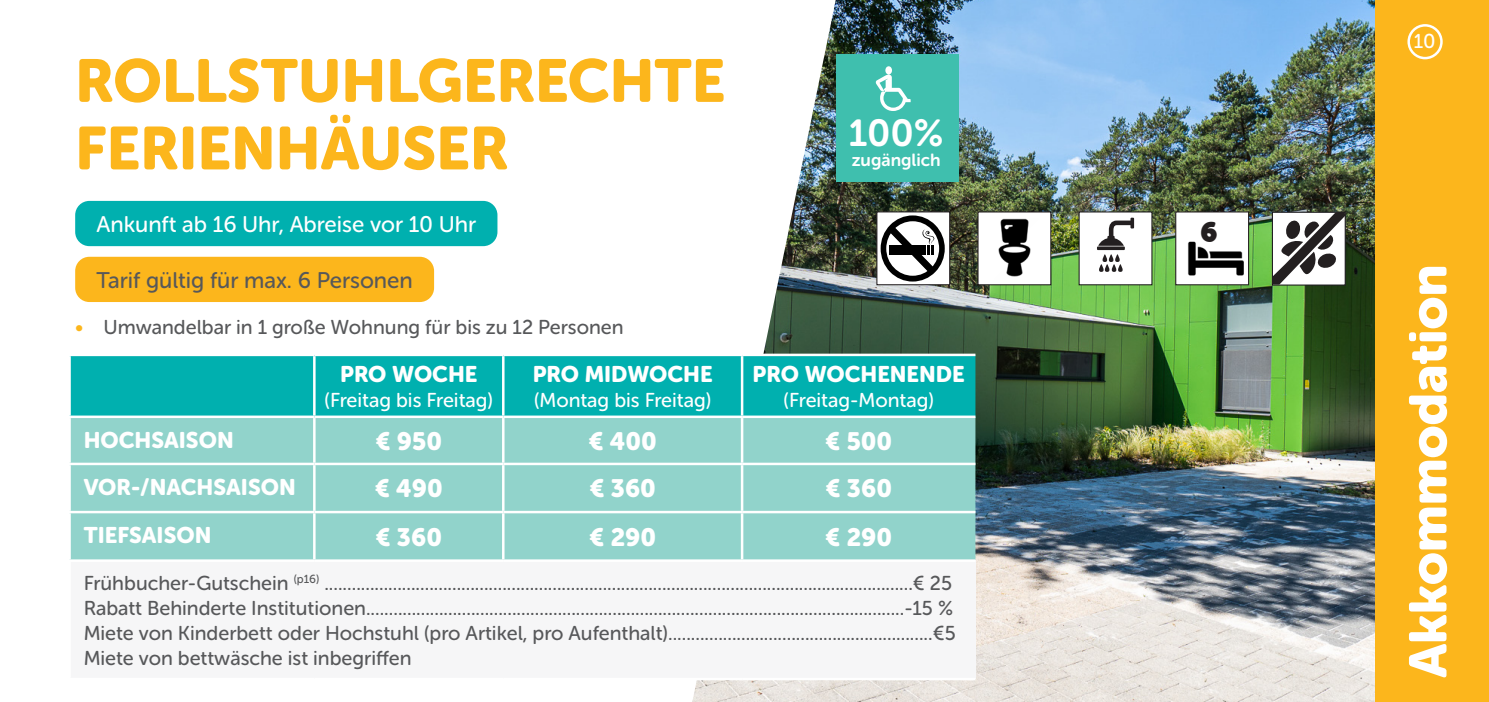
<style>
.page{position:relative;width:1489px;height:702px;background:#fff}
.page>*{position:absolute;margin:0;border:0;box-sizing:border-box;transform-origin:0 0}
.Paragraph_Style_1{font:60px "Museo Sans Rounded 900";color:#fcb61c}
.Paragraph_Style_1-2{font:52.5px "Museo Sans Rounded 900";color:#fff}
.Paragraph_Style_1-3{font:37.5px "Museo Sans Rounded 700";color:#fff}
.t1{font:28px "Museo Sans Rounded";color:#231f20}
.Paragraph_Style_1-4{font:25px "Museo Sans Rounded 900";color:#fff}
.Paragraph_Style_1-5{font:22.5px "Museo Sans Rounded 900";color:#fff}
.arcering_aankomst{font:22.5px "Museo Sans Rounded 500";color:#fff}
.arcering_geel{font:22.5px "Museo Sans Rounded 500";color:#57585a}
.Paragraph_Style_1-6{font:20px "Museo Sans Rounded 500";color:#57585a}
.t2{font:20px "Museo Sans Rounded 500";color:#fff}
.Paragraph_Style_1-7{font:17.5px "Museo Sans Rounded 700";color:#fff}
.s1{color:#fcb61c}
</style>
<div class="page">
<img style="left:692px;top:0;width:683px;height:702px">
<div style="left:836px;top:54px;width:122px;height:128px;background:#3fbfae"></div>
<div style="left:71px;top:356px;width:904px;height:59px;background:#00b0af"></div>
<div style="left:71px;top:418px;width:904px;height:141px;background:#91d3cb"></div>
<div style="left:70px;top:560px;width:905px;height:119px;background:#f6f6f7"></div>
<hr style="left:313px;top:356px;width:2px;height:59px;background:#fff">
<hr style="left:502px;top:356px;width:2px;height:59px;background:#fff">
<hr style="left:740px;top:356px;width:3px;height:59px;background:#fff">
<hr style="left:313px;top:418px;width:2px;height:44px;background:#fff">
<hr style="left:502px;top:418px;width:2px;height:44px;background:#fff">
<hr style="left:740px;top:418px;width:3px;height:44px;background:#fff">
<hr style="left:68px;top:462px;width:246px;height:3px;background:#fff">
<hr style="left:314px;top:462px;width:189px;height:3px;background:#fff">
<hr style="left:313px;top:465px;width:2px;height:46px;background:#fff">
<hr style="left:503px;top:462px;width:239px;height:3px;background:#fff">
<hr style="left:502px;top:465px;width:2px;height:46px;background:#fff">
<hr style="left:742px;top:462px;width:233px;height:3px;background:#fff">
<hr style="left:740px;top:465px;width:3px;height:46px;background:#fff">
<hr style="left:68px;top:511px;width:246px;height:2px;background:#fff">
<hr style="left:314px;top:511px;width:189px;height:2px;background:#fff">
<hr style="left:313px;top:513px;width:2px;height:46px;background:#fff">
<hr style="left:503px;top:511px;width:239px;height:2px;background:#fff">
<hr style="left:502px;top:513px;width:2px;height:46px;background:#fff">
<hr style="left:742px;top:511px;width:233px;height:2px;background:#fff">
<hr style="left:740px;top:513px;width:3px;height:46px;background:#fff">
<hr style="left:503px;top:353px;width:239px;height:3px;background:#fff">
<hr style="left:742px;top:353px;width:233px;height:3px;background:#fff">
<hr style="left:503px;top:415px;width:239px;height:3px;background:#fff">
<hr style="left:742px;top:415px;width:233px;height:3px;background:#fff">
<hr style="left:68px;top:559px;width:246px;height:3px;background:#fff">
<hr style="left:68px;top:562px;width:3px;height:115px;background:#fff">
<hr style="left:314px;top:559px;width:189px;height:3px;background:#fff">
<hr style="left:503px;top:559px;width:239px;height:3px;background:#fff">
<hr style="left:742px;top:559px;width:233px;height:3px;background:#fff">
<hr style="left:68px;top:677px;width:246px;height:3px;background:#fff">
<hr style="left:314px;top:677px;width:189px;height:3px;background:#fff">
<hr style="left:503px;top:677px;width:239px;height:3px;background:#fff">
<hr style="left:742px;top:677px;width:233px;height:3px;background:#fff">
<div style="left:75px;top:201px;width:422px;height:45px;background:#00b0af;border-radius:14px"></div>
<div style="left:75px;top:257px;width:359px;height:45px;background:#fcb61c;border-radius:14px"></div>
<svg style="left:875px;top:66px;width:35px;height:45px"></svg>
<div style="left:977px;top:211px;width:74px;height:74px;background:#fff;border:1px solid #241f21"></div>
<svg style="left:1272px;top:211px;width:73px;height:74px"></svg>
<div style="left:1078px;top:211px;width:74px;height:74px;background:#fff;border:1px solid #211f21"></div>
<div style="left:1175px;top:211px;width:73px;height:74px;background:#fff;border:1px solid #241f21"></div>
<img style="left:1188px;top:241px;width:56px;height:35px">
<img style="left:998px;top:218px;width:33px;height:59px">
<svg style="left:1098px;top:218px;width:37px;height:28px"></svg>
<svg style="left:1096px;top:246px;width:28px;height:4px"></svg>
<svg style="left:1099px;top:254px;width:24px;height:18px"></svg>
<div style="left:1375px;top:0;width:113px;height:702px;background:#fcb61c"></div>
<div style="left:1407px;top:24px;width:35px;height:35px;border:2px solid #fff;border-radius:50%"></div>
<div style="left:876px;top:211px;width:74px;height:74px;background:#fff;border:1px solid #241f21"></div>
<svg style="left:880px;top:215px;width:64px;height:66px"></svg>
<p class="Paragraph_Style_1" style="left:75px;top:47px;width:651px">ROLLSTUHLGERECHTE</p>
<p class="Paragraph_Style_1" style="left:75px;top:114px;width:434px">FERIENHÄUSER</p>
<p class="arcering_aankomst" style="left:96px;top:212px;width:381px">Ankunft ab 16 Uhr, Abreise vor 10 Uhr</p>
<p class="arcering_geel" style="left:96px;top:268px;width:318px">Tarif gültig für max. 6 Personen</p>
<p class="Paragraph_Style_1-6" style="left:75px;top:316px;width:550px"><span class="s1">•</span> Umwandelbar in 1 große Wohnung für bis zu 12 Personen</p>
<p class="Paragraph_Style_1-5" style="left:340px;top:361px;width:139px">PRO WOCHE</p>
<p class="t2" style="left:324px;top:389px;width:170px">(Freitag bis Freitag)</p>
<p class="Paragraph_Style_1-5" style="left:532px;top:361px;width:181px">PRO MIDWOCHE</p>
<p class="t2" style="left:534px;top:389px;width:179px">(Montag bis Freitag)</p>
<p class="Paragraph_Style_1-3" style="left:848px;top:112px;width:96px">100%</p>
<p class="Paragraph_Style_1-7" style="left:851px;top:150px;width:90px">zugänglich</p>
<p class="Paragraph_Style_1-5" style="left:752px;top:361px;width:214px">PRO WOCHENENDE</p>
<p class="t2" style="left:783px;top:389px;width:152px">(Freitag-Montag)</p>
<p class="Paragraph_Style_1-5" style="left:84px;top:427px;width:151px">HOCHSAISON</p>
<p class="Paragraph_Style_1-4" style="left:375px;top:427px;width:68px">€ 950</p>
<p class="Paragraph_Style_1-4" style="left:588px;top:427px;width:70px">€ 400</p>
<p class="Paragraph_Style_1-4" style="left:825px;top:427px;width:69px">€ 500</p>
<p class="Paragraph_Style_1-5" style="left:84px;top:474px;width:213px">VOR-/NACHSAISON</p>
<p class="Paragraph_Style_1-4" style="left:375px;top:474px;width:69px">€ 490</p>
<p class="Paragraph_Style_1-4" style="left:589px;top:474px;width:68px">€ 360</p>
<p class="Paragraph_Style_1-4" style="left:825px;top:474px;width:68px">€ 360</p>
<p class="Paragraph_Style_1-5" style="left:84px;top:522px;width:129px">TIEFSAISON</p>
<p class="Paragraph_Style_1-4" style="left:375px;top:522px;width:68px">€ 360</p>
<p class="Paragraph_Style_1-4" style="left:589px;top:522px;width:68px">€ 290</p>
<p class="Paragraph_Style_1-4" style="left:825px;top:522px;width:68px">€ 290</p>
<p class="Paragraph_Style_1-6" style="left:84px;top:572px;width:869px">Frühbucher-Gutschein <sup>(p16)</sup> .................................................................................................................................€ 25</p>
<p class="Paragraph_Style_1-6" style="left:84px;top:597px;width:870px">Rabatt Behinderte Institutionen......................................................................................................................-15 %</p>
<p class="Paragraph_Style_1-6" style="left:84px;top:622px;width:873px">Miete von Kinderbett oder Hochstuhl (pro Artikel, pro Aufenthalt)..........................................................€5</p>
<p class="Paragraph_Style_1-6" style="left:84px;top:647px;width:329px">Miete von bettwäsche ist inbegriffen</p>
<p class="t1" style="left:1200px;top:215px;width:19px">6</p>
<p class="t2" style="left:1413px;top:30px;width:23px">10</p>
<p class="Paragraph_Style_1-2" style="left:1398px;top:677px;width:415px;rotate:-90deg">Akkommodation</p>
</div>
